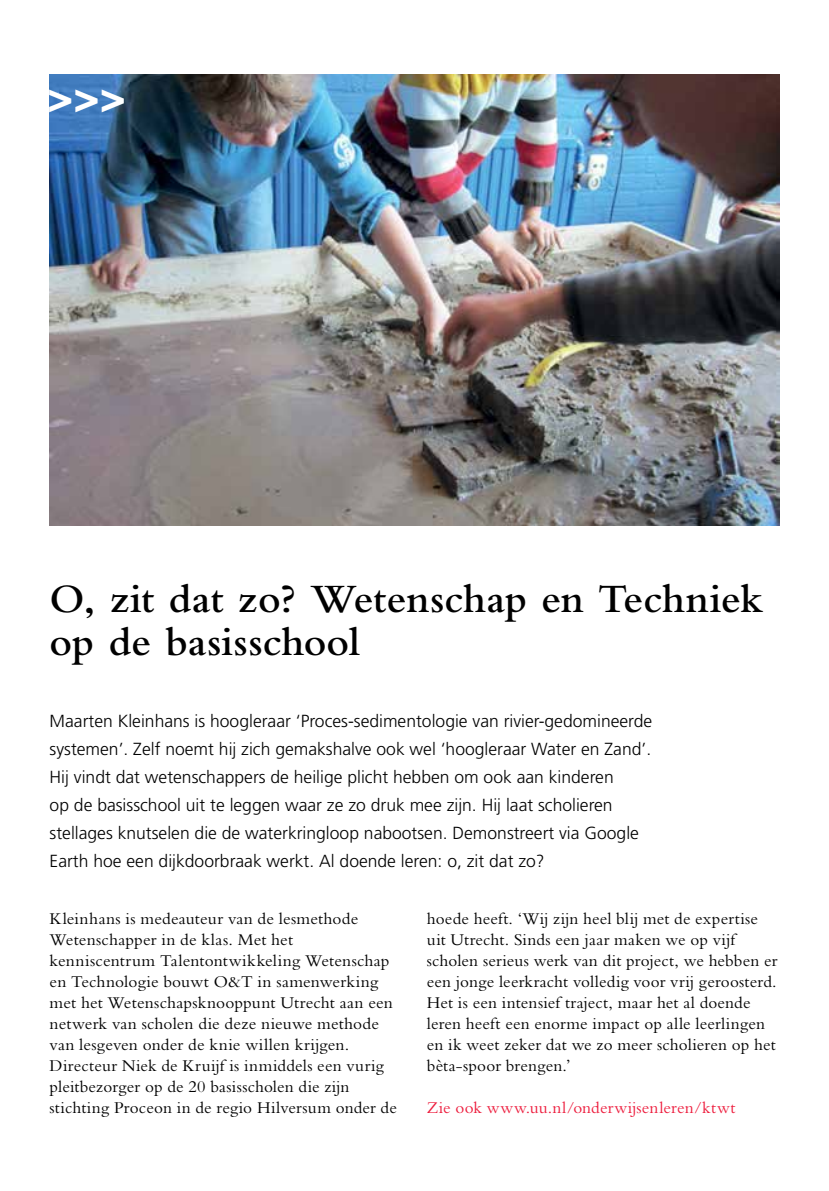
<style>
.page{position:relative;width:829px;height:1191px;background:#fff}
.page>*{position:absolute;margin:0;border:0;box-sizing:border-box;transform-origin:0 0}
.t1{font:900 43.75px "Frutiger LT Std";color:#fff}
.t2{font:600 42px/42px "Bembo Std";color:#000}
.t3{font:300 17.5px/28px "Frutiger LT Std";color:#000}
.t4{font:17.15px/21px "Bembo Std";letter-spacing:.01em;color:#000}
.t5{font:17.15px "Bembo Std";letter-spacing:.01em;color:#ed1a3b}
</style>
<div class="page">
<img style="left:50px;top:74px;width:729px;height:451px">
<h1 class="t1" style="left:47px;top:70px;width:80px">&gt;&gt;&gt;</h1>
<h2 class="t2" style="left:50px;top:578px;width:714px">O, zit dat zo? Wetenschap en Techniek op de basisschool</h2>
<p class="t3" style="left:50px;top:707px;width:604px">Maarten Kleinhans is hoogleraar ‘Proces-sedimentologie van rivier-gedomineerde systemen’. Zelf noemt hij zich gemakshalve ook wel ‘hoogleraar Water en Zand’.<br>Hij vindt dat wetenschappers de heilige plicht hebben om ook aan kinderen<br>op de basisschool uit te leggen waar ze zo druk mee zijn. Hij laat scholieren stellages knutselen die de waterkringloop nabootsen. Demonstreert via Google Earth hoe een dijkdoorbraak werkt. Al doende leren: o, zit dat zo?</p>
<p class="t4" style="left:50px;top:908px;width:349px">Kleinhans is medeauteur van de lesmethode Wetenschapper in de klas. Met het kenniscentrum Talentontwikkeling Wetenschap en Technologie bouwt O&amp;T in samenwerking met het Wetenschapsknooppunt Utrecht aan een netwerk van scholen die deze nieuwe methode van lesgeven onder de knie willen krijgen.<br>Directeur Niek de Kruijf is inmiddels een vurig pleitbezorger op de 20 basisscholen die zijn stichting Proceon in de regio Hilversum onder de</p>
<p class="t4" style="left:427px;top:908px;width:352px">hoede heeft. ‘Wij zijn heel blij met de expertise uit Utrecht. Sinds een jaar maken we op vijf scholen serieus werk van dit project, we hebben er een jonge leerkracht volledig voor vrij geroosterd.<br>Het is een intensief traject, maar het al doende leren heeft een enorme impact op alle leerlingen en ik weet zeker dat we zo meer scholieren op het bèta-spoor brengen.’</p>
<p class="t5" style="left:427px;top:1098px;width:310px">Zie ook www.uu.nl/onderwijsenleren/ktwt</p>
</div>
